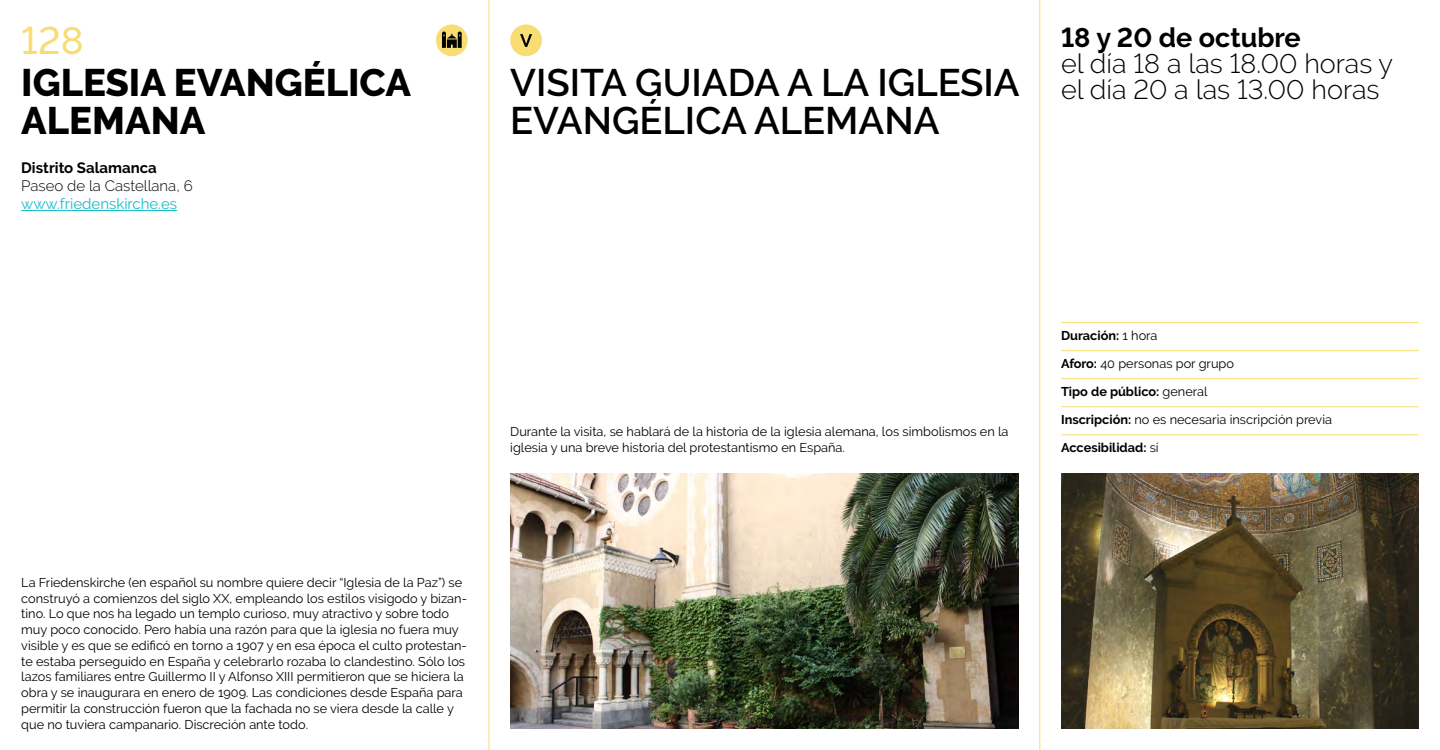
<style>
.page{position:relative;width:1440px;height:750px;background:#fff}
.page>*{position:absolute;margin:0;border:0;box-sizing:border-box;transform-origin:0 0}
.Titulo_Evento{font:600 38.25px/38.2px "Raleway";color:#000}
.Titulo_Espacio{font:800 38.25px/38.2px "Raleway";color:#000}
.t1{font:500 38.25px "Raleway";color:#f8dd74}
.Horas_informacion{font:300 27px/26.2px "Raleway";color:#000}
.Fecha_informacion{font:700 27px "Raleway";color:#000}
.Lugar_texto{font:300 15px "Raleway";color:#000}
.web_lugar{font:15px "Raleway";color:#15bdca}
.Nombre_distrito{font:700 15px "Raleway";color:#000}
.Parrafo_texto{font:12.75px/15.8px "Raleway";color:#000}
.datos_informacion{font:12.75px "Raleway";color:#000}
.datos_informacion-2{font:700 12.75px "Raleway";color:#000}
.s1{font-weight:400}
.s2{font-weight:700}
</style>
<div class="page">
<hr style="left:489px;top:0;width:1px;height:750px;background:#f8dd74">
<hr style="left:1040px;top:0;width:1px;height:750px;background:#f8dd74">
<img style="left:1061px;top:473px;width:358px;height:256px">
<img style="left:510px;top:473px;width:509px;height:256px">
<hr style="left:21px;top:210px;width:156px;height:1px;background:#15bdca">
<hr style="left:1061px;top:322px;width:358px;height:1px;background:#f8dd74">
<hr style="left:1061px;top:350px;width:358px;height:1px;background:#f8dd74">
<hr style="left:1061px;top:379px;width:358px;height:1px;background:#f8dd74">
<hr style="left:1061px;top:407px;width:358px;height:1px;background:#f8dd74">
<hr style="left:1061px;top:435px;width:358px;height:1px;background:#f8dd74">
<div style="left:510px;top:24px;width:32px;height:32px;background:#f8dd74;border-radius:50%"></div>
<svg style="left:520px;top:34px;width:12px;height:13px"></svg>
<div style="left:436px;top:24px;width:32px;height:32px;background:#f8dd74;border-radius:50%"></div>
<svg style="left:442px;top:31px;width:20px;height:17px"></svg>
<h1 class="t1" style="left:21px;top:19px;width:64px">128</h1>
<p class="Titulo_Espacio" style="left:21px;top:64px;width:391px">IGLESIA EVANGÉLICA<br>ALEMANA</p>
<p class="Nombre_distrito" style="left:21px;top:160px;width:137px">Distrito Salamanca</p>
<p class="Lugar_texto" style="left:21px;top:177px;width:173px">Paseo de la Castellana, 6</p>
<p class="web_lugar" style="left:21px;top:195px;width:157px">www.friedenskirche.es</p>
<p class="Titulo_Evento" style="left:510px;top:63px;width:511px">VISITA GUIADA A LA IGLESIA<br>EVANGÉLICA ALEMANA</p>
<p class="Fecha_informacion" style="left:1061px;top:22px;width:241px">18 y 20 de octubre</p>
<p class="Horas_informacion" style="left:1061px;top:50px;width:334px">el día 18 a las 18.00 horas y el día 20 a las 13.00 horas</p>
<p class="Parrafo_texto" style="left:510px;top:424px;width:500px">Durante la visita, se hablará de la historia de la iglesia alemana, los simbolismos en la iglesia y una breve historia del protestantismo en España.</p>
<p class="datos_informacion-2" style="left:1061px;top:328px;width:98px">Duración: <span class="s1">1 hora</span></p>
<p class="datos_informacion" style="left:1061px;top:356px;width:174px"><span class="s2">Aforo:</span> 40 personas por grupo</p>
<p class="datos_informacion-2" style="left:1061px;top:384px;width:148px">Tipo de público: <span class="s1">general</span></p>
<p class="datos_informacion" style="left:1061px;top:412px;width:273px"><span class="s2">Inscripción:</span> no es necesaria inscripción previa</p>
<p class="datos_informacion-2" style="left:1061px;top:440px;width:99px">Accesibilidad: <span class="s1">sí</span></p>
<p class="Parrafo_texto" style="left:21px;top:575px;width:447px">La Friedenskirche (en español su nombre quiere decir “Iglesia de la Paz”) se construyó a comienzos del siglo XX, empleando los estilos visigodo y bizan&shy;tino. Lo que nos ha legado un templo curioso, muy atractivo y sobre todo muy poco conocido. Pero había una razón para que la iglesia no fuera muy visible y es que se edificó en torno a 1907 y en esa época el culto protestan&shy;te estaba perseguido en España y celebrarlo rozaba lo clandestino. Sólo los lazos familiares entre Guillermo II y Alfonso XIII permitieron que se hiciera la obra y se inaugurara en enero de 1909. Las condiciones desde España para permitir la construcción fueron que la fachada no se viera desde la calle y que no tuviera campanario. Discreción ante todo.</p>
</div>
